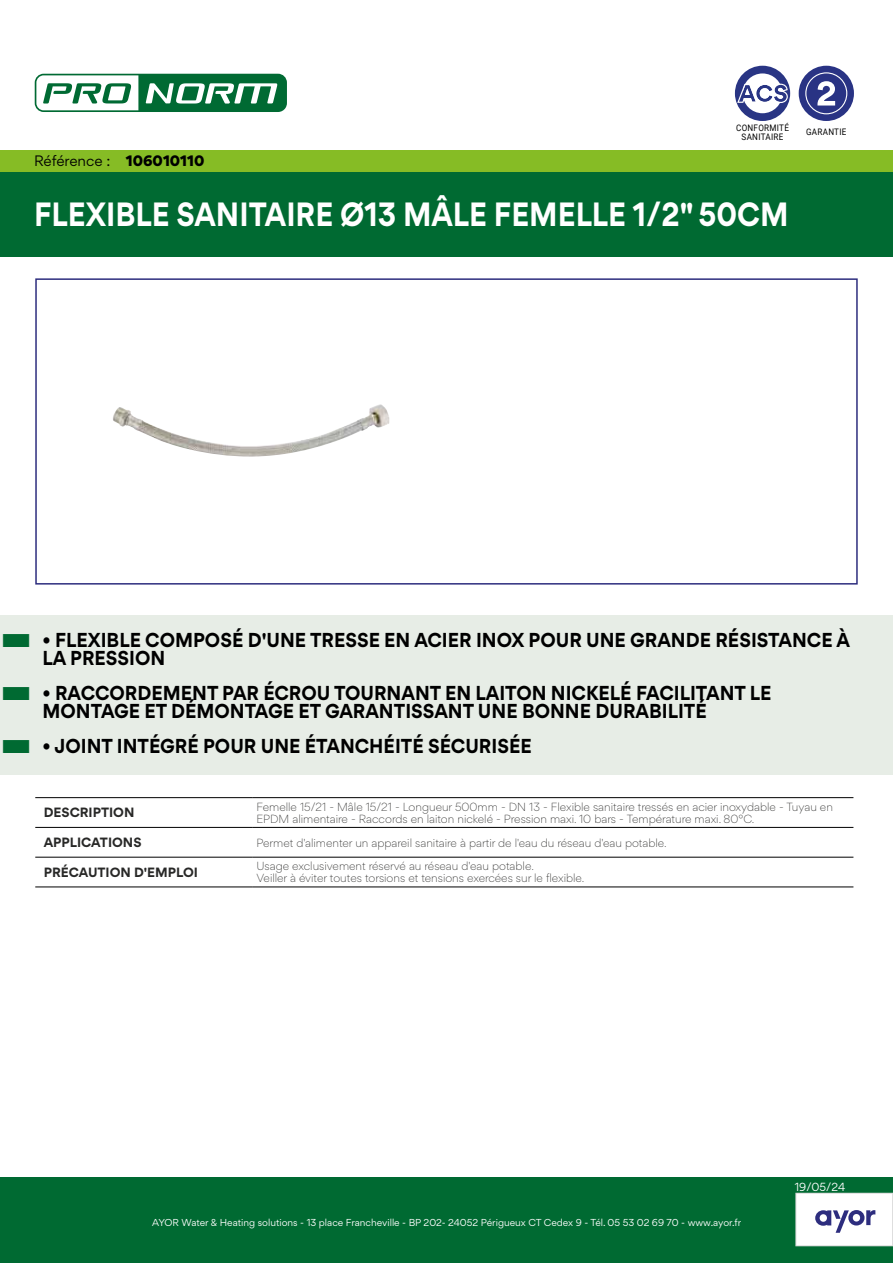
<style>
.page{position:relative;width:893px;height:1263px;background:#fff}
.page>*{position:absolute;margin:0;border:0;box-sizing:border-box;transform-origin:0 0}
.t1{font:700 30px "Gordita";color:#fff;scale:.9 1}
.t2{font:700 18px/18px "Gordita";color:#000;scale:.95 1}
.t3{font:13.5px "Gordita";letter-spacing:-.005em;color:#000}
.t4{font:700 12px "Gordita";color:#282827}
.t5{font:300 10.5px/12px "Gordita";color:#282827}
.t6{font:10.5px "Gordita";color:#fff}
.t7{font:9px "Gordita";color:#fff}
.t8{font:9px/9px "Roboto";letter-spacing:.035em;color:#000;text-align:center;scale:.9 1}
.s1{font-weight:900}
</style>
<div class="page">
<div style="left:0;top:1178px;width:893px;height:85px;background:#006a32"></div>
<div style="left:796px;top:1193px;width:97px;height:53px;background:#fff"></div>
<div style="left:795px;top:1193px;width:98px;height:53px;border:1px solid #dadada"></div>
<img style="left:113px;top:404px;width:277px;height:53px">
<div style="left:0;top:171px;width:893px;height:85px;background:#006a32"></div>
<div style="left:35px;top:278px;width:823px;height:307px;border:2px solid #2d2d7e"></div>
<div style="left:0;top:615px;width:893px;height:71px;background:#e7ede6"></div>
<div style="left:0;top:668px;width:893px;height:71px;background:#e7ede6"></div>
<div style="left:0;top:721px;width:893px;height:53px;background:#e7ede6"></div>
<svg style="left:815px;top:1210px;width:60px;height:23px"></svg>
<div style="left:0;top:150px;width:893px;height:21px;background:#86bc25"></div>
<div style="left:735px;top:66px;width:55px;height:55px;background:#293584;border-radius:50%"></div>
<div style="left:743px;top:73px;width:39px;height:40px;background:#fff;border-radius:50%"></div>
<svg style="left:737px;top:84px;width:51px;height:19px"></svg>
<div style="left:799px;top:66px;width:55px;height:55px;background:#293384;border-radius:50%"></div>
<svg style="left:805px;top:72px;width:42px;height:42px"></svg>
<svg style="left:34px;top:73px;width:253px;height:39px"></svg>
<hr style="left:35px;top:797px;width:217px;height:1px;background:#000">
<hr style="left:252px;top:797px;width:601px;height:1px;background:#000">
<hr style="left:35px;top:827px;width:217px;height:1px;background:#000">
<hr style="left:252px;top:827px;width:601px;height:1px;background:#000">
<hr style="left:35px;top:857px;width:217px;height:1px;background:#000">
<hr style="left:252px;top:857px;width:601px;height:1px;background:#000">
<hr style="left:35px;top:886px;width:217px;height:1px;background:#000">
<hr style="left:252px;top:886px;width:601px;height:1px;background:#000">
<p class="t3" style="left:34px;top:151px;width:172px">Référence : <span class="s1">106010110</span></p>
<p class="t8" style="left:736px;top:122px;width:60px">CONFORMITÉ<br>SANITAIRE</p>
<p class="t8" style="left:806px;top:127px;width:46px">GARANTIE</p>
<h1 class="t1" style="left:34px;top:190px;width:840px">FLEXIBLE SANITAIRE Ø13 MÂLE FEMELLE 1/2" 50CM</h1>
<h2 class="t2" style="left:43px;top:630px;width:852px">• FLEXIBLE COMPOSÉ D'UNE TRESSE EN ACIER INOX POUR UNE GRANDE RÉSISTANCE À<br>LA PRESSION</h2>
<h2 class="t2" style="left:43px;top:683px;width:769px">• RACCORDEMENT PAR ÉCROU TOURNANT EN LAITON NICKELÉ FACILITANT LE<br>MONTAGE ET DÉMONTAGE ET GARANTISSANT UNE BONNE DURABILITÉ</h2>
<h2 class="t2" style="left:43px;top:736px;width:516px">• JOINT INTÉGRÉ POUR UNE ÉTANCHÉITÉ SÉCURISÉE</h2>
<p class="t4" style="left:44px;top:803px;width:92px">DESCRIPTION</p>
<p class="t5" style="left:256px;top:800px;width:578px">Femelle 15/21 - Mâle 15/21 - Longueur 500mm - DN 13 - Flexible sanitaire tressés en acier inoxydable - Tuyau en<br>EPDM alimentaire - Raccords en laiton nickelé - Pression maxi. 10 bars - Température maxi. 80°C.</p>
<p class="t4" style="left:44px;top:833px;width:99px">APPLICATIONS</p>
<p class="t5" style="left:256px;top:836px;width:412px">Permet d'alimenter un appareil sanitaire à partir de l'eau du réseau d'eau potable.</p>
<p class="t4" style="left:44px;top:863px;width:156px">PRÉCAUTION D'EMPLOI</p>
<p class="t5" style="left:256px;top:860px;width:330px">Usage exclusivement réservé au réseau d'eau potable.<br>Veiller à éviter toutes torsions et tensions exercées sur le flexible.</p>
<p class="t7" style="left:152px;top:1216px;width:590px">AYOR Water &amp; Heating solutions - 13 place Francheville - BP 202- 24052 Périgueux CT Cedex 9 - Tél. 05 53 02 69 70 - www.ayor.fr</p>
<p class="t6" style="left:795px;top:1179px;width:52px">19/05/24</p>
</div>
